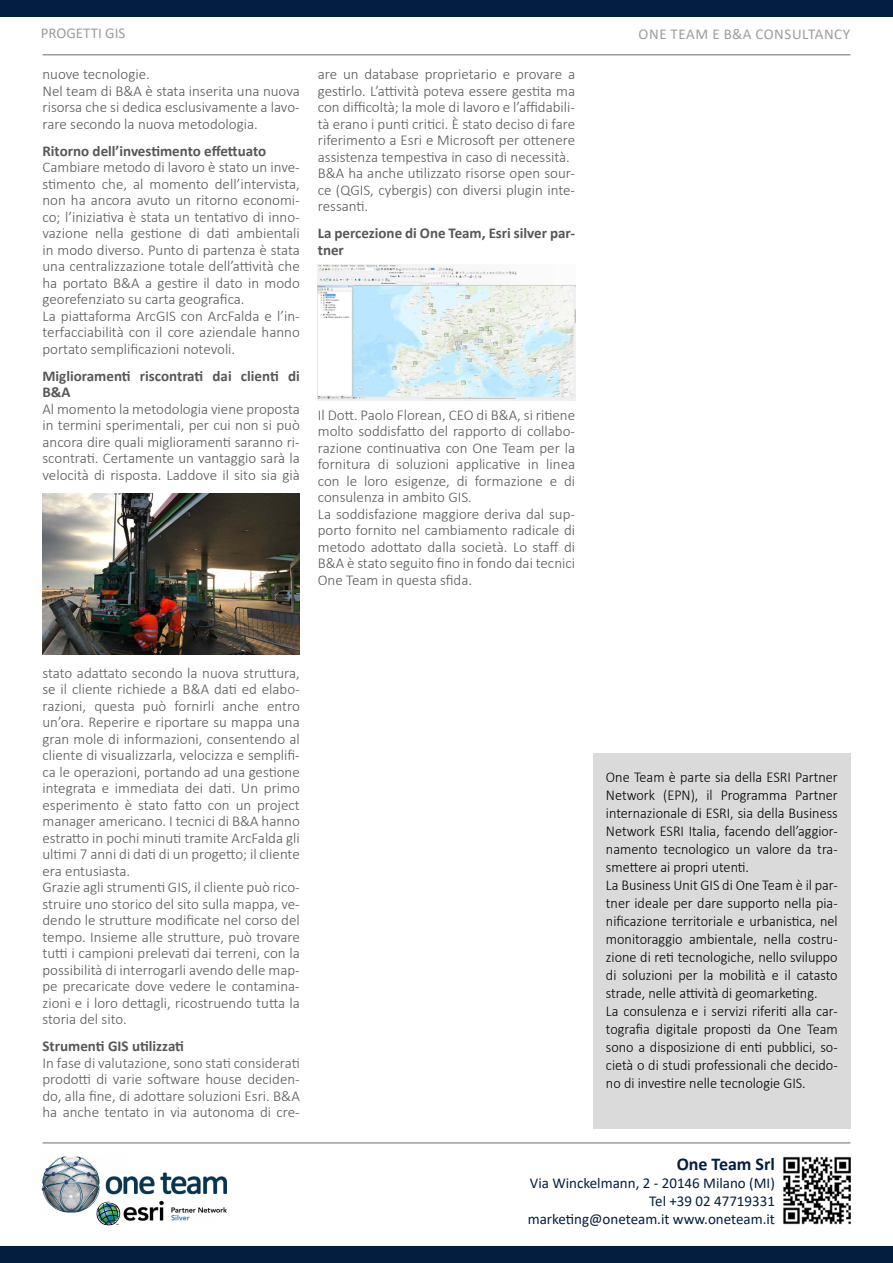
<style>
.page{position:relative;width:893px;height:1263px;background:#fff}
.page>*{position:absolute;margin:0;border:0;box-sizing:border-box;transform-origin:0 0}
.t1{font:700 18px "Calibri";color:#041e42}
.t2{font:300 15px/16.5px "Calibri";color:#575756}
.t3{font:300 15px/18px "Calibri";color:#000;scale:.95 1}
.t4{font:700 15px/16.5px "Calibri";color:#575756}
.t5{font:15px/18px "Calibri";color:#041e42;text-align:right}
.t6{font:15px "Calibri";letter-spacing:.03em;color:#9d9d9c}
.t7{font:15px "Calibri";color:#9d9d9c}
</style>
<div class="page">
<hr style="left:43px;top:54px;width:807px;height:2px;background:#9d9d9c">
<img style="left:783px;top:1157px;width:68px;height:68px">
<hr style="left:43px;top:1142px;width:807px;height:2px;background:#9d9d9c">
<img style="left:43px;top:493px;width:257px;height:161px">
<img style="left:41px;top:1156px;width:186px;height:70px">
<img style="left:318px;top:264px;width:257px;height:136px">
<div style="left:593px;top:754px;width:257px;height:375px;background:#dadada"></div>
<div style="left:0;top:1247px;width:893px;height:16px;background:#041e42"></div>
<div style="left:0;top:0;width:893px;height:16px;background:#041e42"></div>
<p class="t7" style="left:41px;top:22px;width:86px">PROGETTI GIS</p>
<p class="t2" style="left:43px;top:66px;width:259px">nuove tecnologie.<br>Nel team di B&amp;A è stata inserita una nuova risorsa che si dedica esclusivamente a lavo&shy;rare secondo la nuova metodologia.</p>
<p class="t4" style="left:43px;top:142px;width:225px">Ritorno dell’investimento effettuato</p>
<p class="t2" style="left:43px;top:159px;width:259px">Cambiare metodo di lavoro è stato un inve&shy;stimento che, al momento dell’intervista, non ha ancora avuto un ritorno economi&shy;co; l’iniziativa è stata un tentativo di inno&shy;vazione nella gestione di dati ambientali in modo diverso. Punto di partenza è stata una centralizzazione totale dell’attività che ha portato B&amp;A a gestire il dato in modo georefenziato su carta geografica.<br>La piattaforma ArcGIS con ArcFalda e l’in&shy;terfacciabilità con il core aziendale hanno portato semplificazioni notevoli.</p>
<p class="t4" style="left:43px;top:367px;width:259px">Miglioramenti riscontrati dai clienti di<br>B&amp;A</p>
<p class="t2" style="left:43px;top:400px;width:259px;text-align:justify">Al momento la metodologia viene proposta in termini sperimentali, per cui non si può ancora dire quali miglioramenti saranno ri&shy;scontrati. Certamente un vantaggio sarà la velocità di risposta. Laddove il sito sia già</p>
<p class="t2" style="left:318px;top:66px;width:259px">are un database proprietario e provare a gestirlo. L’attività poteva essere gestita ma con difficoltà; la mole di lavoro e l’affidabili&shy;tà erano i punti critici. È stato deciso di fare riferimento a Esri e Microsoft per ottenere assistenza tempestiva in caso di necessità.<br>B&amp;A ha anche utilizzato risorse open sour&shy;ce (QGIS, cybergis) con diversi plugin inte&shy;ressanti.</p>
<p class="t4" style="left:318px;top:225px;width:259px">La percezione di One Team, Esri silver par&shy;tner</p>
<p class="t2" style="left:318px;top:406px;width:259px">Il Dott. Paolo Florean, CEO di B&amp;A, si ritiene molto soddisfatto del rapporto di collabo&shy;razione continuativa con One Team per la fornitura di soluzioni applicative in linea con le loro esigenze, di formazione e di consulenza in ambito GIS.<br>La soddisfazione maggiore deriva dal sup&shy;porto fornito nel cambiamento radicale di metodo adottato dalla società. Lo staff di B&amp;A è stato seguito fino in fondo dai tecnici One Team in questa sfida.</p>
<p class="t6" style="left:638px;top:23px;width:213px">ONE TEAM E B&amp;A CONSULTANCY</p>
<p class="t2" style="left:43px;top:664px;width:259px">stato adattato secondo la nuova struttura, se il cliente richiede a B&amp;A dati ed elabo&shy;razioni, questa può fornirli anche entro un’ora. Reperire e riportare su mappa una gran mole di informazioni, consentendo al cliente di visualizzarla, velocizza e semplifi&shy;ca le operazioni, portando ad una gestione integrata e immediata dei dati. Un primo esperimento è stato fatto con un project manager americano. I tecnici di B&amp;A hanno estratto in pochi minuti tramite ArcFalda gli ultimi 7 anni di dati di un progetto; il cliente era entusiasta.<br>Grazie agli strumenti GIS, il cliente può rico&shy;struire uno storico del sito sulla mappa, ve&shy;dendo le strutture modificate nel corso del tempo. Insieme alle strutture, può trovare tutti i campioni prelevati dai terreni, con la possibilità di interrogarli avendo delle map&shy;pe precaricate dove vedere le contamina&shy;zioni e i loro dettagli, ricostruendo tutta la storia del sito.</p>
<p class="t4" style="left:43px;top:1038px;width:143px">Strumenti GIS utilizzati</p>
<p class="t2" style="left:43px;top:1054px;width:259px;text-align:justify">In fase di valutazione, sono stati considerati prodotti di varie software house deciden&shy;do, alla fine, di adottare soluzioni Esri. B&amp;A ha anche tentato in via autonoma di cre-</p>
<p class="t3" style="left:606px;top:768px;width:245px">One Team è parte sia della ESRI Partner Network (EPN), il Programma Partner internazionale di ESRI, sia della Business Network ESRI Italia, facendo dell’aggior&shy;namento tecnologico un valore da tra&shy;smettere ai propri utenti.<br>La Business Unit GIS di One Team è il par&shy;tner ideale per dare supporto nella pia&shy;nificazione territoriale e urbanistica, nel monitoraggio ambientale, nella costru&shy;zione di reti tecnologiche, nello sviluppo di soluzioni per la mobilità e il catasto strade, nelle attività di geomarketing.<br>La consulenza e i servizi riferiti alla car&shy;tografia digitale proposti da One Team sono a disposizione di enti pubblici, so&shy;cietà o di studi professionali che decido&shy;no di investire nelle tecnologie GIS.</p>
<p class="t1" style="left:677px;top:1151px;width:100px">One Team Srl</p>
<p class="t5" style="left:528px;top:1174px;width:249px">Via Winckelmann, 2 - 20146 Milano (MI)<br>Tel +39 02 47719331 marketing@oneteam.it www.oneteam.it</p>
</div>
